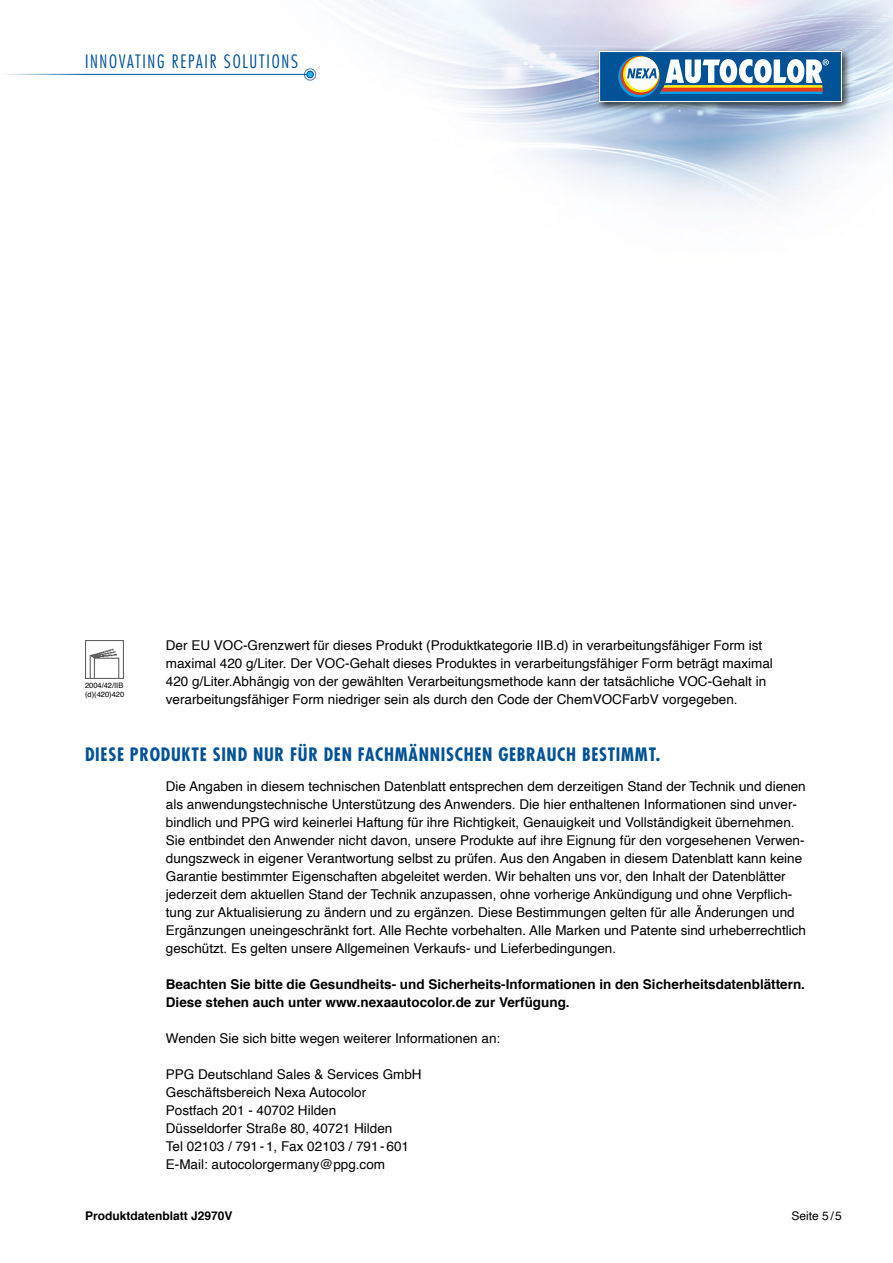
<style>
.page{position:relative;width:893px;height:1263px;background:#fff}
.page>*{position:absolute;margin:0;border:0;box-sizing:border-box;transform-origin:0 0}
.t1{font:700 condensed 18px "Futura LT";letter-spacing:.04em;color:#005296}
.t2{font:300 condensed 18px "Futura LT";letter-spacing:.095em;color:#005296}
.t3{font:13.5px/18px "Helvetica";color:#000}
.t4{font:700 13.5px/18px "Helvetica";color:#000}
.t5{font:700 12px "Helvetica";color:#000}
.t6{font:12px "Helvetica";color:#000}
.t7{font:7.5px/9px "Helvetica";color:#000}
</style>
<div class="page">
<img style="left:22px;top:0;width:871px;height:679px">
<div style="left:595px;top:47px;width:257px;height:65px;background:#000;opacity:.75"></div>
<div style="left:600px;top:52px;width:241px;height:50px;background:#005296"></div>
<div style="left:599px;top:51px;width:243px;height:51px;border:1px solid #fff"></div>
<svg style="left:618px;top:55px;width:211px;height:43px"></svg>
<hr style="left:0;top:74px;width:310px;height:1px;background:#005296">
<div style="left:307px;top:71px;width:6px;height:7px;background:#2cb4e9;border-radius:50%"></div>
<div style="left:307px;top:71px;width:7px;height:7px;border:1px solid #005296;border-radius:50%"></div>
<div style="left:304px;top:69px;width:12px;height:11px;border:1px solid #005296;border-radius:50%"></div>
<img style="left:85px;top:640px;width:38px;height:38px">
<h1 class="t2" style="left:85px;top:51px;width:214px">INNOVATING REPAIR SOLUTIONS</h1>
<p class="t3" style="left:166px;top:637px;width:608px">Der EU VOC-Grenzwert für dieses Produkt (Produktkategorie IIB.d) in verarbeitungsfähiger Form ist maximal 420 g/Liter. Der VOC-Gehalt dieses Produktes in verarbeitungsfähiger Form beträgt maximal 420 g/Liter.Abhängig von der gewählten Verarbeitungsmethode kann der tatsächliche VOC-Gehalt in verarbeitungsfähiger Form niedriger sein als durch den Code der ChemVOCFarbV vorgegeben.</p>
<h1 class="t1" style="left:85px;top:743px;width:577px">DIESE PRODUKTE SIND NUR FÜR DEN FACHMÄNNISCHEN GEBRAUCH BESTIMMT.</h1>
<p class="t3" style="left:166px;top:778px;width:642px">Die Angaben in diesem technischen Datenblatt entsprechen dem derzeitigen Stand der Technik und dienen als anwendungstechnische Unterstützung des Anwenders. Die hier enthaltenen Informationen sind unver&shy;bindlich und PPG wird keinerlei Haftung für ihre Richtigkeit, Genauigkeit und Vollständigkeit übernehmen.<br>Sie entbindet den Anwender nicht davon, unsere Produkte auf ihre Eignung für den vorgesehenen Verwen&shy;dungszweck in eigener Verantwortung selbst zu prüfen. Aus den Angaben in diesem Datenblatt kann keine Garantie bestimmter Eigenschaften abgeleitet werden. Wir behalten uns vor, den Inhalt der Datenblätter jederzeit dem aktuellen Stand der Technik anzupassen, ohne vorherige Ankündigung und ohne Verpflich&shy;tung zur Aktualisierung zu ändern und zu ergänzen. Diese Bestimmungen gelten für alle Änderungen und Ergänzungen uneingeschränkt fort. Alle Rechte vorbehalten. Alle Marken und Patente sind urheberrechtlich geschützt. Es gelten unsere Allgemeinen Verkaufs- und Lieferbedingungen.</p>
<p class="t4" style="left:166px;top:976px;width:641px">Beachten Sie bitte die Gesundheits- und Sicherheits-Informationen in den Sicherheitsdatenblättern.<br>Diese stehen auch unter www.nexaautocolor.de zur Verfügung.</p>
<p class="t3" style="left:166px;top:1030px;width:336px">Wenden Sie sich bitte wegen weiterer Informationen an:</p>
<p class="t3" style="left:166px;top:1066px;width:257px">PPG Deutschland Sales &amp; Services GmbH Geschäftsbereich Nexa Autocolor Postfach 201 - 40702 Hilden<br>Düsseldorfer Straße 80, 40721 Hilden<br>Tel 02103 / 791-1, Fax 02103 / 791-601<br>E-Mail: autocolorgermany@ppg.com</p>
<p class="t7" style="left:85px;top:681px;width:41px">2004/42/IIB (d)(420)420</p>
<p class="t5" style="left:85px;top:1206px;width:149px">Produktdatenblatt J2970V</p>
<p class="t6" style="left:792px;top:1207px;width:52px">Seite 5/5</p>
</div>
